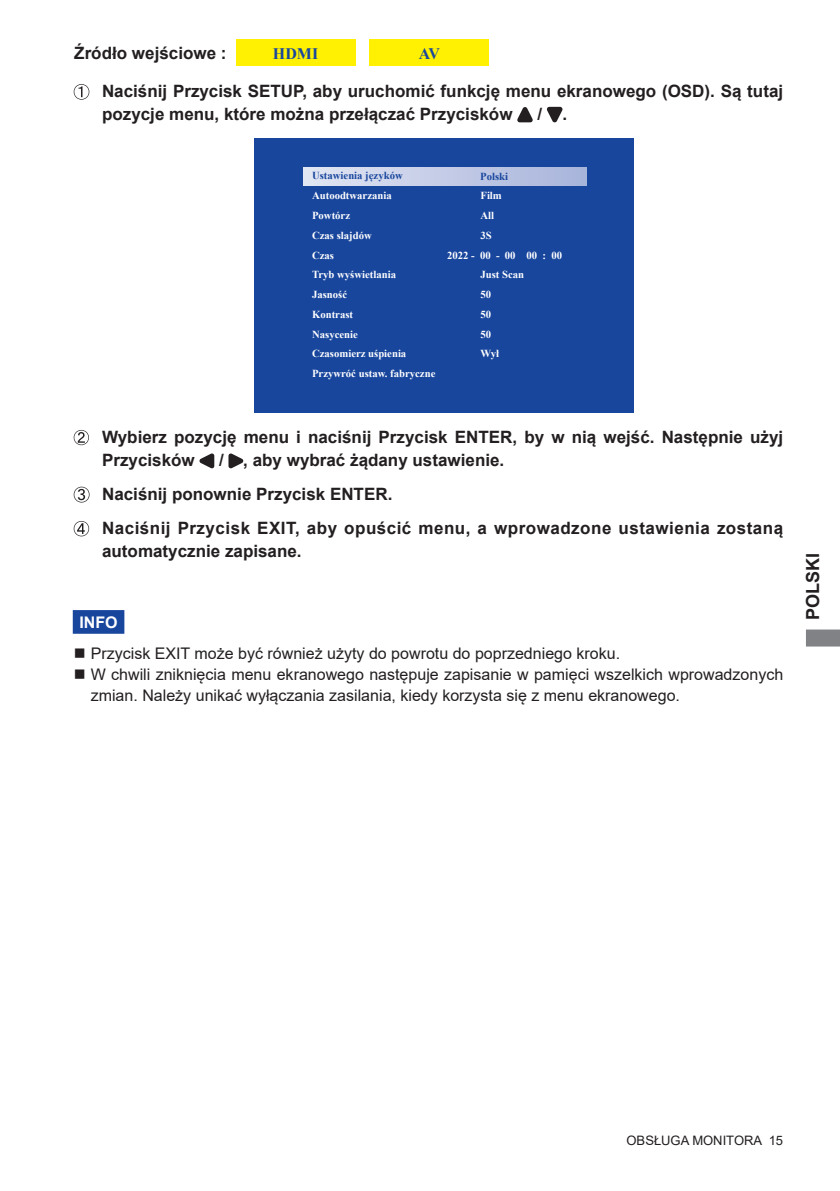
<style>
.page{position:relative;width:840px;height:1191px;background:#fff}
.page>*{position:absolute;margin:0;border:0;box-sizing:border-box;transform-origin:0 0}
.t1{font:700 18px "Arial";color:#231f20}
.t2{font:700 17px/22.6px "Arial";color:#231f20}
.t3{font:700 17px/34px "Arial";letter-spacing:.03em;color:#231f20}
.t4{font:16px/21.2px "Arial";color:#231f20}
.t5{font:700 16px "Times New Roman";color:#18469d}
.t6{font:700 16px "Arial";color:#fff}
.t7{font:13px "Arial";color:#231f20}
.t8{font:700 10.6px/19.8px "Times New Roman";color:#fff}
.t9{font:700 10.6px "Times New Roman";color:#18469d}
</style>
<div class="page">
<svg style="left:806px;top:629px;width:33px;height:17px"></svg>
<svg style="left:74px;top:84px;width:15px;height:16px"></svg>
<svg style="left:517px;top:107px;width:15px;height:15px"></svg>
<svg style="left:546px;top:107px;width:16px;height:15px"></svg>
<svg style="left:74px;top:430px;width:15px;height:15px"></svg>
<svg style="left:199px;top:453px;width:15px;height:15px"></svg>
<svg style="left:228px;top:453px;width:15px;height:15px"></svg>
<svg style="left:74px;top:487px;width:15px;height:15px"></svg>
<svg style="left:74px;top:521px;width:15px;height:15px"></svg>
<div style="left:254px;top:137px;width:379px;height:275px;background:#18469d"></div>
<div style="left:303px;top:168px;width:283px;height:17px;background:linear-gradient(to right,#e2e6f3,#a7b3da)"></div>
<div style="left:236px;top:40px;width:119px;height:26px;background:#fff101"></div>
<div style="left:369px;top:40px;width:119px;height:26px;background:#fff101"></div>
<div style="left:73px;top:610px;width:51px;height:24px;background:#18469d;border:2px solid #18469d"></div>
<p class="t2" style="left:74px;top:42px;width:154px">Źródło wejściowe :</p>
<p class="t2" style="left:102px;top:80px;width:682px">Naciśnij Przycisk SETUP, aby uruchomić funkcję menu ekranowego (OSD). Są tutaj pozycje menu, które można przełączać Przycisków</p>
<p class="t5" style="left:273px;top:42px;width:47px">HDMI</p>
<p class="t5" style="left:418px;top:42px;width:23px">AV</p>
<p class="t2" style="left:537px;top:103px;width:31px">/ .</p>
<p class="t9" style="left:312px;top:168px;width:92px">Ustawienia języków</p>
<p class="t9" style="left:480px;top:168px;width:29px">Polski</p>
<p class="t8" style="left:312px;top:186px;width:125px">Autoodtwarzania<br>Powtórz<br>Czas slajdów<br>Czas<br>Tryb wyświetlania<br>Jasność<br>Kontrast<br>Nasycenie<br>Czasomierz uśpienia<br>Przywróć ustaw. fabryczne</p>
<p class="t8" style="left:480px;top:185px;width:23px">Film</p>
<p class="t8" style="left:480px;top:205px;width:15px">All</p>
<p class="t8" style="left:480px;top:225px;width:13px">3S</p>
<p class="t8" style="left:447px;top:245px;width:116px">2022 - 00 - 00 00 : 00</p>
<p class="t8" style="left:480px;top:264px;width:45px">Just Scan</p>
<p class="t8" style="left:480px;top:284px;width:12px">50</p>
<p class="t8" style="left:480px;top:304px;width:12px">50</p>
<p class="t8" style="left:480px;top:324px;width:12px">50</p>
<p class="t8" style="left:480px;top:343px;width:20px">Wył</p>
<p class="t2" style="left:102px;top:426px;width:682px">Wybierz pozycję menu i naciśnij Przycisk ENTER, by w nią wejść. Następnie użyj<br>Przycisków</p>
<p class="t3" style="left:102px;top:443px;width:682px;text-indent:117px">/ , aby wybrać żądany ustawienie.<br>Naciśnij ponownie Przycisk ENTER.<br>Naciśnij Przycisk EXIT, aby opuścić menu, a wprowadzone ustawienia zostaną</p>
<p class="t2" style="left:102px;top:539px;width:201px">automatycznie zapisane.</p>
<p class="t6" style="left:79px;top:611px;width:40px">INFO</p>
<p class="t4" style="left:74px;top:642px;width:547px">■ Przycisk EXIT może być również użyty do powrotu do poprzedniego kroku.</p>
<p class="t4" style="left:91px;top:663px;width:693px;text-indent:-17px">■ W chwili zniknięcia menu ekranowego następuje zapisanie w pamięci wszelkich wprowadzonych zmian. Należy unikać wyłączania zasilania, kiedy korzysta się z menu ekranowego.</p>
<p class="t1" style="left:799px;top:620px;width:69px;rotate:-90deg">POLSKI</p>
<p class="t7" style="left:626px;top:1131px;width:158px">OBSŁUGA MONITORA 15</p>
</div>
